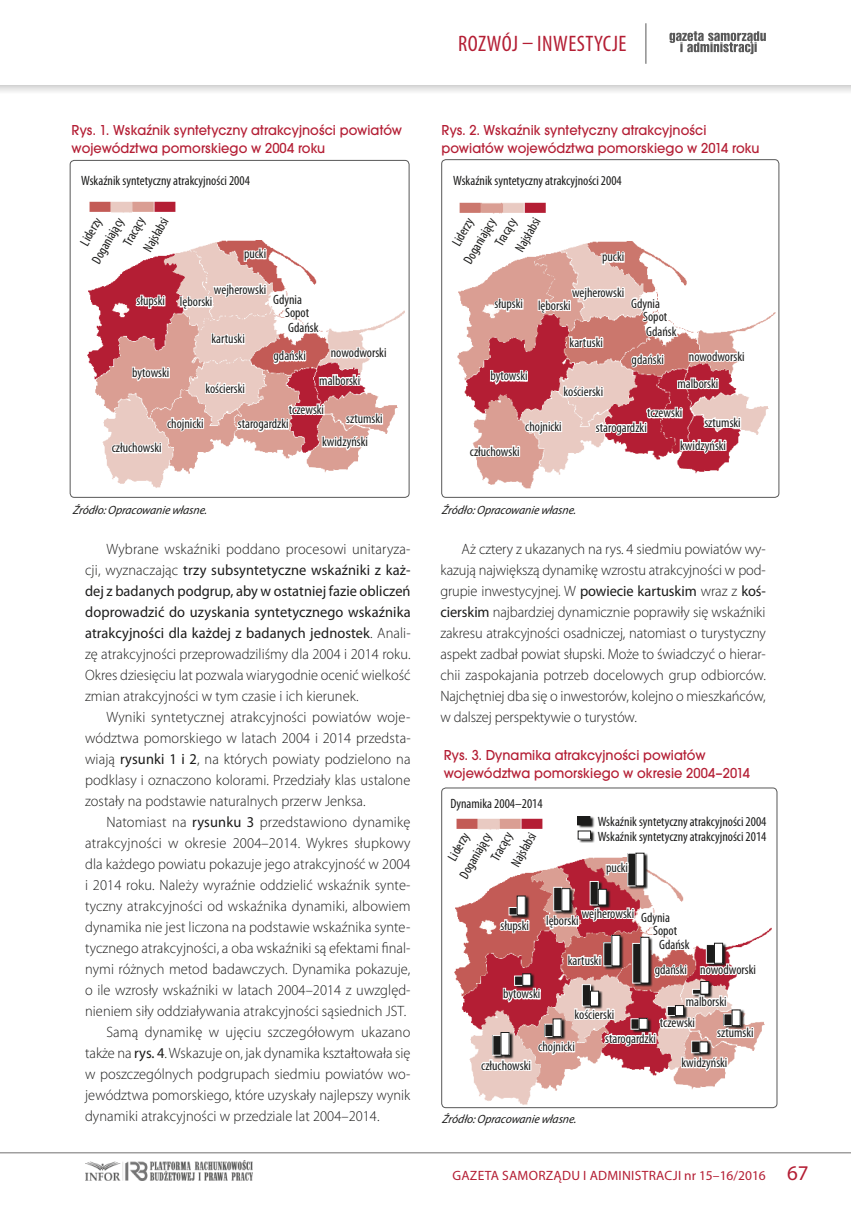
<style>
.page{position:relative;width:851px;height:1212px;background:#fff}
.page>*{position:absolute;margin:0;border:0;box-sizing:border-box;transform-origin:0 0}
.t1{font:condensed 22.5px "Myriad Pro";color:#b41e34}
.t2{font:300 15px/21px "Myriad Pro";letter-spacing:.005em;color:#1c1c1b;text-align:justify;scale:.96 1}
.t3{font:500 15px/18px "Avant Gar Got Itc TEE";letter-spacing:.005em;color:#b41e34;scale:.96 1}
.t4{font:condensed 13.5px/19.2px "Myriad Pro";color:#1c1c1b}
.t5{font:13.5px "Myriad Pro";letter-spacing:.02em;color:#b41e34}
.t6{font:italic 12px "Myriad Pro";color:#1c1c1b;scale:.96 1}
.s1{font-weight:400}
.s2{font-size:21px}
</style>
<div class="page">
<hr style="left:645px;top:23px;width:1px;height:41px;background:#585858">
<svg style="left:669px;top:31px;width:96px;height:23px"></svg>
<svg style="left:0;top:85px;width:850px;height:7px;background:#e3e3e3"></svg>
<hr style="left:0;top:1152px;width:850px;height:1px;background:#717070">
<svg style="left:85px;top:1180px;width:168px;height:1px"></svg>
<img style="left:85px;top:1161px;width:168px;height:19px">
<svg style="left:444px;top:787px;width:324px;height:320px"></svg>
<svg style="left:77px;top:159px;width:311px;height:329px"></svg>
<img style="left:441px;top:312px;width:337px;height:185px">
<svg style="left:448px;top:159px;width:297px;height:334px"></svg>
<h1 class="t1" style="left:458px;top:30px;width:90px">Rozwój – Inwest</h1>
<h1 class="t1" style="left:594px;top:30px;width:18px">ycje</h1>
<p class="t3" style="left:72px;top:121px;width:346px">Rys. 1. Wskaźnik syntetyczny atrakcyjności powiatów województwa pomorskiego w 2004 roku</p>
<p class="t3" style="left:441px;top:121px;width:333px">Rys. 2. Wskaźnik syntetyczny atrakcyjności powiatów województwa pomorskiego w 2014 roku</p>
<p class="t4" style="left:81px;top:171px;width:170px">Wskaźnik syntetyczny atrakcyjności 2004</p>
<p class="t4" style="left:70px;top:248px;width:53px;text-align:center;rotate:-60deg">Liderzy<br>Doganiający</p>
<p class="t4" style="left:138px;top:245px;width:39px;rotate:-60deg">Najsłabsi</p>
<p class="t4" style="left:118px;top:239px;width:32px;rotate:-60deg">Tracący</p>
<p class="t4" style="left:244px;top:244px;width:24px">pucki</p>
<p class="t4" style="left:214px;top:279px;width:54px">wejherowski</p>
<p class="t4" style="left:211px;top:329px;width:35px">kartuski</p>
<p class="t4" style="left:205px;top:378px;width:41px">kościerski</p>
<p class="t4" style="left:273px;top:290px;width:30px">Gdynia</p>
<p class="t4" style="left:136px;top:291px;width:30px">słupski</p>
<p class="t4" style="left:180px;top:292px;width:34px">lęborski</p>
<p class="t4" style="left:285px;top:305px;width:35px;line-height:15px">Sopot<br>Gdańsk</p>
<p class="t4" style="left:331px;top:343px;width:57px">nowodworski</p>
<p class="t4" style="left:273px;top:346px;width:34px">gdański</p>
<p class="t4" style="left:132px;top:363px;width:39px">bytowski</p>
<p class="t4" style="left:319px;top:370px;width:42px">malborski</p>
<p class="t4" style="left:453px;top:171px;width:170px">Wskaźnik syntetyczny atrakcyjności 2004</p>
<p class="t4" style="left:442px;top:248px;width:53px;text-align:center;rotate:-60deg">Liderzy<br>Doganiający</p>
<p class="t4" style="left:510px;top:246px;width:39px;rotate:-60deg">Najsłabsi</p>
<p class="t4" style="left:490px;top:240px;width:32px;rotate:-60deg">Tracący</p>
<p class="t4" style="left:602px;top:247px;width:24px">pucki</p>
<p class="t4" style="left:572px;top:283px;width:54px">wejherowski</p>
<p class="t4" style="left:569px;top:332px;width:35px">kartuski</p>
<p class="t4" style="left:563px;top:382px;width:41px">kościerski</p>
<p class="t4" style="left:631px;top:293px;width:30px">Gdynia</p>
<p class="t4" style="left:494px;top:294px;width:30px">słupski</p>
<p class="t4" style="left:538px;top:295px;width:34px">lęborski</p>
<p class="t4" style="left:643px;top:308px;width:35px;line-height:15px">Sopot<br>Gdańsk</p>
<p class="t4" style="left:688px;top:346px;width:57px">nowodworski</p>
<p class="t4" style="left:631px;top:349px;width:34px">gdański</p>
<p class="t4" style="left:490px;top:366px;width:39px">bytowski</p>
<p class="t4" style="left:677px;top:374px;width:42px">malborski</p>
<p class="t4" style="left:289px;top:400px;width:37px">tczewski</p>
<p class="t4" style="left:322px;top:407px;width:62px;line-height:23px;text-indent:24px">sztumski kwidzyński</p>
<p class="t4" style="left:167px;top:413px;width:38px">chojnicki</p>
<p class="t4" style="left:238px;top:414px;width:52px">starogardzki</p>
<p class="t4" style="left:112px;top:438px;width:51px">człuchowski</p>
<p class="t4" style="left:647px;top:403px;width:37px">tczewski</p>
<p class="t4" style="left:680px;top:411px;width:62px;line-height:23px;text-indent:24px">sztumski kwidzyński</p>
<p class="t4" style="left:525px;top:417px;width:38px">chojnicki</p>
<p class="t4" style="left:595px;top:418px;width:52px">starogardzki</p>
<p class="t4" style="left:470px;top:441px;width:51px">człuchowski</p>
<p class="t6" style="left:73px;top:502px;width:143px">Źródło:Op racowanie własne.</p>
<p class="t6" style="left:442px;top:503px;width:143px">Źródło:Op racowanie własne.</p>
<p class="t2" style="left:85px;top:539px;width:340px;text-indent:21px">Wybrane wskaźniki poddano procesowi unitaryza&shy;cji, wyznaczając <span class="s1">trzy subsyntetyczne wskaźniki z każ&shy;dej z badanych podgrup, aby w ostatniej fazie obliczeń doprowadzić do uzyskania syntetycznego wskaźnika atrakcyjności dla każdej z badanych jednostek</span>. Anali&shy;zę atrakcyjności przeprowadziliśmy dla 2004 i 2014 roku.<br>Okres dziesięciu lat pozwala wiarygodnie ocenić wielkość zmian atrakcyjności w tym czasie i ich kierunek.</p>
<p class="t2" style="left:85px;top:707px;width:340px;text-indent:21px">Wyniki syntetycznej atrakcyjności powiatów woje&shy;wództwa pomorskiego w latach 2004 i 2014 przedsta&shy;wiają <span class="s1">rysunki 1 i 2</span>, na których powiaty podzielono na podklasy i oznaczono kolorami. Przedziały klas ustalone zostały na podstawie naturalnych przerw Jenksa.</p>
<p class="t2" style="left:106px;top:812px;width:318px">Natomiast na <span class="s1">rysunku 3</span> przedstawiono dynamikę</p>
<p class="t2" style="left:85px;top:833px;width:340px">atrakcyjności w okresie 2004–2014. Wykres słupkowy</p>
<p class="t2" style="left:85px;top:854px;width:340px">dla każdego powiatu pokazuje jego atrakcyjność w 2004</p>
<p class="t2" style="left:85px;top:875px;width:340px">i 2014 roku. Należy wyraźnie oddzielić wskaźnik synte-</p>
<p class="t2" style="left:85px;top:896px;width:340px">tyczny atrakcyjności od wskaźnika dynamiki, albowiem</p>
<p class="t2" style="left:85px;top:917px;width:340px">dynamika nie jest liczona na podstawie wskaźnika synte-</p>
<p class="t2" style="left:85px;top:938px;width:340px">tycznego atrakcyjności, a oba wskaźniki są efektami final-</p>
<p class="t2" style="left:85px;top:959px;width:340px">nymi różnych metod badawczych. Dynamika pokazuje,</p>
<p class="t2" style="left:85px;top:980px;width:340px">o ile wzrosły wskaźniki w latach 2004–2014 z uwzględ-</p>
<p class="t2" style="left:85px;top:1001px;width:336px">nieniem siły oddziaływania atrakcyjności sąsiednich JST.</p>
<p class="t2" style="left:106px;top:1022px;width:318px">Samą dynamikę w ujęciu szczegółowym ukazano</p>
<p class="t2" style="left:85px;top:1043px;width:340px">także na <span class="s1">rys. 4</span>. Wskazuje on, jak dynamika kształtowała się</p>
<p class="t2" style="left:85px;top:1064px;width:340px">w poszczególnych podgrupach siedmiu powiatów wo-</p>
<p class="t2" style="left:85px;top:1085px;width:340px">jewództwa pomorskiego, które uzyskały najlepszy wynik</p>
<p class="t2" style="left:85px;top:1106px;width:308px">dynamiki atrakcyjności w przedziale lat 2004–2014.</p>
<p class="t2" style="left:440px;top:539px;width:340px;text-indent:21px">Aż cztery z ukazanych na rys. 4 siedmiu powiatów wy&shy;kazują największą dynamikę wzrostu atrakcyjności w pod&shy;grupie inwestycyjnej. W <span class="s1">powiecie kartuskim</span> wraz z <span class="s1">koś&shy;cierskim</span> najbardziej dynamicznie poprawiły się wskaźniki zakresu atrakcyjności osadniczej, natomiast o turystyczny aspekt zadbał powiat słupski. Może to świadczyć o hierar&shy;chii zaspokajania potrzeb docelowych grup odbiorców.<br>Najchętniej dba się o inwestorów, kolejno o mieszkańców, w dalszej perspektywie o turystów.</p>
<p class="t3" style="left:443px;top:746px;width:320px">Rys. 3. Dynamika atrakcyjności powiatów województwa pomorskiego w okresie 2004–2014</p>
<p class="t4" style="left:450px;top:794px;width:94px">Dynamika 2004–2014</p>
<p class="t4" style="left:438px;top:863px;width:53px;text-align:center;rotate:-60deg">Liderzy<br>Doganiający</p>
<p class="t4" style="left:506px;top:860px;width:39px;rotate:-60deg">Najsłabsi</p>
<p class="t4" style="left:597px;top:813px;width:170px;line-height:15.5px">Wskaźnik syntetyczny atrakcyjności 2004<br>Wskaźnik syntetyczny atrakcyjności 2014</p>
<p class="t4" style="left:485px;top:854px;width:32px;rotate:-60deg">Tracący</p>
<p class="t4" style="left:606px;top:857px;width:24px">pucki</p>
<p class="t4" style="left:581px;top:903px;width:54px">wejherowski</p>
<p class="t4" style="left:567px;top:950px;width:35px">kartuski</p>
<p class="t4" style="left:641px;top:908px;width:30px">Gdynia</p>
<p class="t4" style="left:546px;top:911px;width:34px">lęborski</p>
<p class="t4" style="left:500px;top:915px;width:30px">słupski</p>
<p class="t4" style="left:659px;top:924px;width:32px;line-height:13.5px;text-indent:-6px">Sopot<br>Gdańsk</p>
<p class="t4" style="left:700px;top:960px;width:57px">nowodworski</p>
<p class="t4" style="left:654px;top:960px;width:34px">gdański</p>
<p class="t4" style="left:503px;top:984px;width:39px">bytowski</p>
<p class="t4" style="left:685px;top:991px;width:42px">malborski</p>
<p class="t4" style="left:481px;top:1055px;width:51px">człuchowski</p>
<p class="t4" style="left:574px;top:1004px;width:41px">kościerski</p>
<p class="t4" style="left:660px;top:1013px;width:37px">tczewski</p>
<p class="t4" style="left:717px;top:1023px;width:38px">sztumski</p>
<p class="t4" style="left:681px;top:1053px;width:47px">kwidzyński</p>
<p class="t4" style="left:605px;top:1028px;width:52px">starogardzki</p>
<p class="t4" style="left:538px;top:1037px;width:38px">chojnicki</p>
<p class="t6" style="left:442px;top:1111px;width:143px">Źródło:Op racowanie własne.</p>
<p class="t5" style="left:452px;top:1167px;width:358px">GAZETA SAMORZĄDU I ADMINISTRACJI nr 15–16/2016 <span class="s2">67</span></p>
</div>
